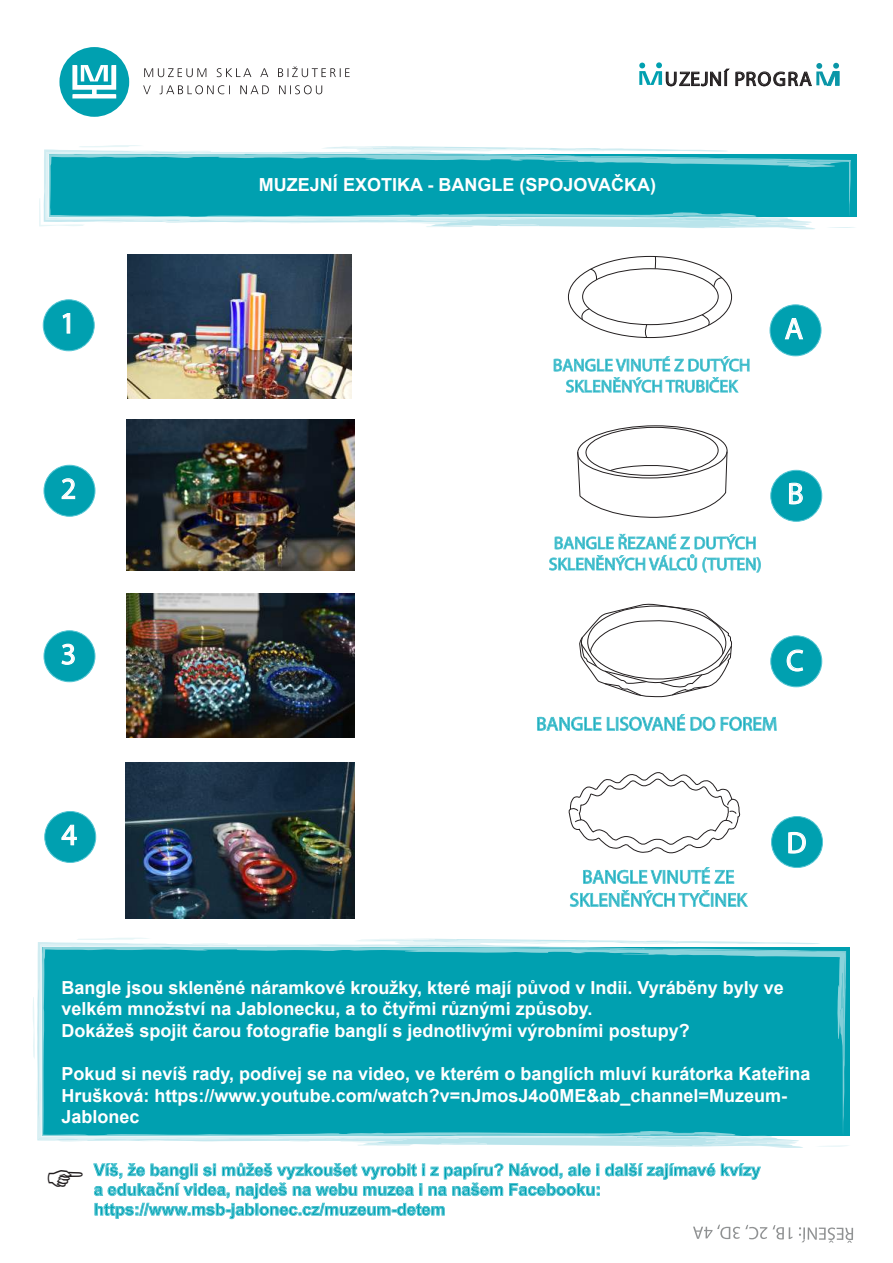
<style>
.page{position:relative;width:893px;height:1263px;background:#fff}
.page>*{position:absolute;margin:0;border:0;box-sizing:border-box;transform-origin:0 0}
.t1{font:30px "Myriad Pro";color:#fff}
.t2{font:19.95px "Myriad Pro";letter-spacing:.07em;color:#231f20}
.t3{font:19.2px/23px "Myriad Pro";color:#00a0b0;text-align:center}
.t4{font:700 18px/21.6px "Arial";color:#fff}
.t5{font:17.55px/21.1px "Myriad Pro";color:#00a0b0}
.t6{font:700 16.5px/19.8px "Arial";color:#00a0b0}
</style>
<div class="page">
<svg style="left:39px;top:145px;width:818px;height:84px;background:#46bac6"></svg>
<div style="left:622px;top:947px;width:223px;height:189px;background:#00a0b0"></div>
<div style="left:439px;top:1059px;width:183px;height:74px;background:#00a0b0"></div>
<div style="left:37px;top:1059px;width:402px;height:82px;background:#00a0b0"></div>
<svg style="left:833px;top:1145px;width:15px;height:1px"></svg>
<svg style="left:37px;top:1069px;width:3px;height:38px"></svg>
<svg style="left:38px;top:1114px;width:245px;height:28px;background:#3ab5c2"></svg>
<svg style="left:33px;top:938px;width:787px;height:121px;background:#19a9b7"></svg>
<svg style="left:289px;top:1133px;width:517px;height:15px"></svg>
<svg style="left:736px;top:63px;width:103px;height:23px"></svg>
<svg style="left:639px;top:62px;width:90px;height:24px"></svg>
<div style="left:59px;top:47px;width:70px;height:70px;background:#00a0b0;border-radius:50%"></div>
<svg style="left:72px;top:65px;width:44px;height:33px"></svg>
<svg style="left:143px;top:66px;width:207px;height:28px"></svg>
<svg style="left:577px;top:425px;width:151px;height:93px"></svg>
<svg style="left:549px;top:533px;width:212px;height:40px"></svg>
<svg style="left:579px;top:604px;width:153px;height:94px"></svg>
<svg style="left:537px;top:714px;width:240px;height:17px"></svg>
<svg style="left:568px;top:772px;width:172px;height:82px"></svg>
<svg style="left:570px;top:867px;width:178px;height:40px"></svg>
<div style="left:582px;top:268px;width:137px;height:57px;border:1px solid #231f20;border-radius:50%"></div>
<svg style="left:590px;top:268px;width:7px;height:13px"></svg>
<svg style="left:654px;top:256px;width:2px;height:13px"></svg>
<svg style="left:713px;top:277px;width:10px;height:11px"></svg>
<svg style="left:643px;top:324px;width:5px;height:14px"></svg>
<svg style="left:701px;top:314px;width:11px;height:12px"></svg>
<svg style="left:579px;top:308px;width:11px;height:13px"></svg>
<svg style="left:553px;top:356px;width:197px;height:37px"></svg>
<img style="left:128px;top:254px;width:223px;height:144px">
<img style="left:126px;top:763px;width:229px;height:156px">
<img style="left:127px;top:593px;width:228px;height:145px">
<img style="left:127px;top:419px;width:228px;height:151px">
<div style="left:43px;top:300px;width:51px;height:51px;background:#00a0b0;border-radius:50%"></div>
<div style="left:43px;top:299px;width:52px;height:52px;border:1px solid #53c5d3;border-radius:50%"></div>
<svg style="left:62px;top:313px;width:9px;height:21px"></svg>
<div style="left:44px;top:465px;width:51px;height:51px;background:#00a0b0;border-radius:50%"></div>
<div style="left:44px;top:465px;width:51px;height:52px;border:1px solid #53c5d3;border-radius:50%"></div>
<svg style="left:61px;top:478px;width:15px;height:22px"></svg>
<div style="left:44px;top:631px;width:51px;height:51px;background:#00a0b0;border-radius:50%"></div>
<div style="left:44px;top:630px;width:51px;height:52px;border:1px solid #53c5d3;border-radius:50%"></div>
<svg style="left:61px;top:643px;width:14px;height:22px"></svg>
<div style="left:45px;top:811px;width:51px;height:51px;background:#00a0b0;border-radius:50%"></div>
<div style="left:44px;top:811px;width:52px;height:52px;border:1px solid #53c5d3;border-radius:50%"></div>
<svg style="left:61px;top:824px;width:16px;height:22px"></svg>
<div style="left:770px;top:305px;width:51px;height:51px;background:#00a0b0;border-radius:50%"></div>
<div style="left:770px;top:304px;width:51px;height:52px;border:1px solid #53c5d3;border-radius:50%"></div>
<svg style="left:784px;top:318px;width:20px;height:22px"></svg>
<div style="left:771px;top:470px;width:51px;height:51px;background:#00a0b0;border-radius:50%"></div>
<div style="left:770px;top:470px;width:52px;height:52px;border:1px solid #53c5d3;border-radius:50%"></div>
<svg style="left:789px;top:482px;width:14px;height:23px"></svg>
<div style="left:771px;top:636px;width:51px;height:51px;background:#00a0b0;border-radius:50%"></div>
<div style="left:770px;top:635px;width:52px;height:52px;border:1px solid #53c5d3;border-radius:50%"></div>
<svg style="left:786px;top:649px;width:18px;height:23px"></svg>
<div style="left:771px;top:816px;width:51px;height:51px;background:#00a0b0;border-radius:50%"></div>
<div style="left:771px;top:816px;width:52px;height:52px;border:1px solid #53c5d3;border-radius:50%"></div>
<svg style="left:788px;top:831px;width:18px;height:23px"></svg>
<svg style="left:799px;top:1227px;width:54px;height:16px"></svg>
<svg style="left:773px;top:1225px;width:20px;height:14px"></svg>
<svg style="left:93px;top:1162px;width:674px;height:77px"></svg>
<p class="t2" style="left:665px;top:67px;width:148px">UZEJNÍ PROGRA</p>
<p class="t4" style="left:259px;top:174px;width:399px">MUZEJNÍ EXOTIKA - BANGLE (SPOJOVAČKA)</p>
<h1 class="t1" style="left:60px;top:304px;width:17px">1</h1>
<h1 class="t1" style="left:785px;top:310px;width:20px">A</h1>
<p class="t5" style="left:553px;top:354px;width:199px;text-align:center">BANGLE VINUTÉ Z DUTÝCH<br>SKLENĚNÝCH TRUBIČEK</p>
<h1 class="t1" style="left:61px;top:470px;width:17px">2</h1>
<h1 class="t1" style="left:787px;top:475px;width:18px">B</h1>
<p class="t5" style="left:549px;top:532px;width:214px">BANGLE ŘEZANÉ Z DUTÝCH<br>SKLENĚNÝCH VÁLCŮ (TUTEN)</p>
<h1 class="t1" style="left:61px;top:635px;width:17px">3</h1>
<h1 class="t1" style="left:786px;top:642px;width:19px">C</h1>
<p class="t3" style="left:536px;top:712px;width:243px">BANGLE LISOVANÉ DO FOREM</p>
<h1 class="t1" style="left:62px;top:816px;width:17px">4</h1>
<h1 class="t1" style="left:786px;top:824px;width:21px">D</h1>
<p class="t3" style="left:570px;top:865px;width:179px">BANGLE VINUTÉ ZE<br>SKLENĚNÝCH TYČINEK</p>
<p class="t4" style="left:61px;top:977px;width:724px">Bangle jsou skleněné náramkové kroužky, které mají původ v Indii. Vyráběny byly ve velkém množství na Jablonecku, a to čtyřmi různými způsoby.<br>Dokážeš spojit čarou fotografie banglí s jednotlivými výrobními postupy?</p>
<p class="t4" style="left:61px;top:1063px;width:750px">Pokud si nevíš rady, podívej se na video, ve kterém o banglích mluví kurátorka Kateřina<br>Hrušková: https://www.youtube.com/watch?v=nJmosJ4o0ME&amp;ab_channel=Muzeum-<br>Jablonec</p>
<p class="t6" style="left:94px;top:1160px;width:668px">Víš, že bangli si můžeš vyzkoušet vyrobit i z papíru? Návod, ale i další zajímavé kvízy a edukační videa, najdeš na webu muzea i na našem Facebooku: https://www.msb-jablonec.cz/muzeum-detem</p>
</div>
